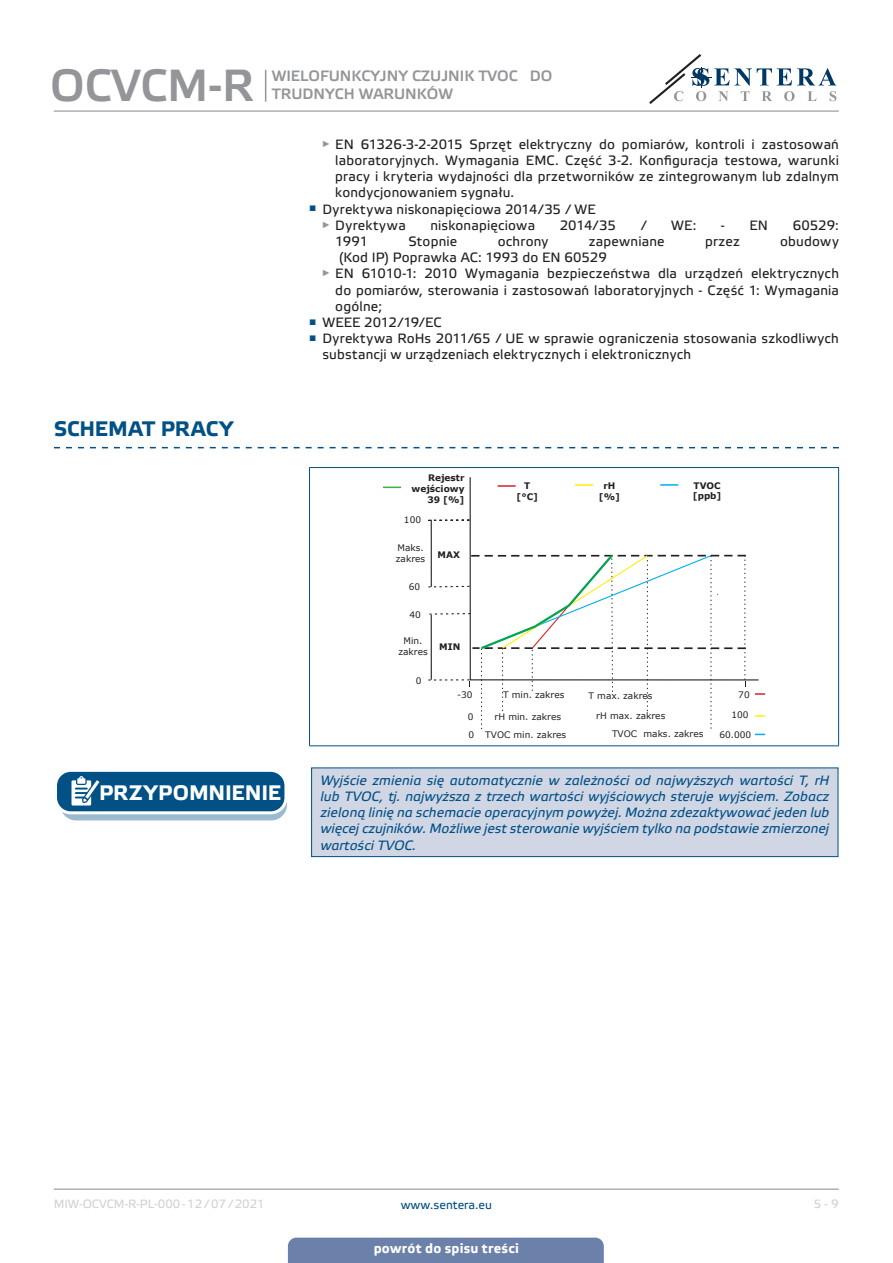
<style>
.page{position:relative;width:893px;height:1263px;background:#fff}
.page>*{position:absolute;margin:0;border:0;box-sizing:border-box;transform-origin:0 0}
.t1{font:45px "Etelka Medium Pro";color:#939598}
.t2{font:700 21px "Etelka Text Pro";letter-spacing:-.005em;color:#fff}
.t3{font:700 21px "Etelka Text Pro";color:#015186}
.t4{font:15px/18px "Etelka Medium Pro";color:#939598}
.t5{font:13.5px/16.2px "Etelka Text Pro";letter-spacing:.015em;color:#231f20;text-align:justify}
.attention{font:italic 13.5px/16.2px "Etelka Text Pro";color:#015186;text-align:justify}
.t6{font:700 13.5px "Etelka Text Pro";letter-spacing:.02em;color:#fff}
.t7{font:12px "Etelka Text Pro";color:#d1d2d4}
.t8{font:12px "Etelka Text Pro";color:#015186}
.Body_text{font:9px/10.8px "Verdana";color:#231f20}
.Body_text-2{font:700 9px/10.8px "Verdana";color:#231f20;text-align:center}
</style>
<div class="page">
<hr style="left:54px;top:111px;width:785px;height:1px;background:#939598">
<hr style="left:54px;top:1188px;width:785px;height:2px;background:#939598">
<svg style="left:649px;top:54px;width:187px;height:50px"></svg>
<div style="left:288px;top:1237px;width:316px;height:26px;background:#6c81aa"></div>
<hr style="left:265px;top:70px;width:1px;height:32px;background:#939598">
<svg style="left:54px;top:447px;width:785px;height:1px"></svg>
<hr style="left:309px;top:467px;width:530px;height:1px;background:#015186">
<hr style="left:309px;top:468px;width:1px;height:277px;background:#015186">
<hr style="left:838px;top:468px;width:1px;height:277px;background:#015186">
<hr style="left:309px;top:745px;width:530px;height:1px;background:#015186">
<svg style="left:428px;top:519px;width:318px;height:210px"></svg>
<svg style="left:383px;top:487px;width:18px;height:1px"></svg>
<svg style="left:498px;top:485px;width:18px;height:2px"></svg>
<svg style="left:575px;top:484px;width:18px;height:2px"></svg>
<svg style="left:755px;top:693px;width:10px;height:2px"></svg>
<svg style="left:755px;top:715px;width:10px;height:2px"></svg>
<svg style="left:660px;top:484px;width:18px;height:2px"></svg>
<div style="left:312px;top:768px;width:526px;height:88px;background:#d1d6e4"></div>
<div style="left:311px;top:767px;width:527px;height:90px;border:1px solid #015186"></div>
<div style="left:61px;top:777px;width:225px;height:43px;background:linear-gradient(to right,#9abacf,#9bbbcf);border-radius:15px"></div>
<div style="left:60px;top:777px;width:227px;height:43px;border:1px solid #015186;border-radius:15px"></div>
<div style="left:56px;top:770px;width:230px;height:43px;background:#015186;border-radius:15px"></div>
<div style="left:54px;top:769px;width:233px;height:45px;border:3px solid #fff;border-radius:15px"></div>
<svg style="left:71px;top:776px;width:34px;height:38px"></svg>
<h1 class="t1" style="left:50px;top:61px;width:205px">OCVCM-R</h1>
<p class="t4" style="left:272px;top:67px;width:282px">WIELOFUNKCYJNY CZUJNIK TVOC DO<br>TRUDNYCH WARUNKÓW</p>
<p class="t5" style="left:335px;top:137px;width:505px;text-indent:-13px"><sup>►</sup> EN 61326-3-2-2015 Sprzęt elektryczny do pomiarów, kontroli i zastosowań laboratoryjnych. Wymagania EMC. Część 3-2. Konfiguracja testowa, warunki pracy i kryteria wydajności dla przetworników ze zintegrowanym lub zdalnym kondycjonowaniem sygnału.</p>
<p class="t5" style="left:309px;top:202px;width:288px"><sup>■</sup> Dyrektywa niskonapięciowa 2014/35 / WE</p>
<p class="t5" style="left:322px;top:218px;width:85px"><sup>►</sup> Dyrektywa</p>
<p class="t5" style="left:430px;top:218px;width:106px">niskonapięciowa</p>
<p class="t5" style="left:560px;top:218px;width:58px">2014/35</p>
<p class="t5" style="left:640px;top:218px;width:8px">/</p>
<p class="t5" style="left:671px;top:218px;width:27px">WE:</p>
<p class="t5" style="left:721px;top:218px;width:49px">- EN</p>
<p class="t5" style="left:793px;top:218px;width:48px">60529:</p>
<p class="t5" style="left:335px;top:234px;width:34px">1991</p>
<p class="t5" style="left:409px;top:234px;width:50px">Stopnie</p>
<p class="t5" style="left:498px;top:234px;width:52px">ochrony</p>
<p class="t5" style="left:589px;top:234px;width:77px">zapewniane</p>
<p class="t5" style="left:705px;top:234px;width:36px">przez</p>
<p class="t5" style="left:780px;top:234px;width:60px">obudowy</p>
<p class="t5" style="left:339px;top:250px;width:269px">(Kod IP) Poprawka AC: 1993 do EN 60529</p>
<p class="t5" style="left:335px;top:266px;width:505px;text-indent:-13px"><sup>►</sup> EN 61010-1: 2010 Wymagania bezpieczeństwa dla urządzeń elektrycznych do pomiarów, sterowania i zastosowań laboratoryjnych - Część 1: Wymagania ogólne;</p>
<p class="t5" style="left:309px;top:315px;width:134px"><sup>■</sup> WEEE 2012/19/EC</p>
<p class="t5" style="left:322px;top:331px;width:518px;text-indent:-13px"><sup>■</sup> Dyrektywa RoHs 2011/65 / UE w sprawie ograniczenia stosowania szkodliwych substancji w urządzeniach elektrycznych i elektronicznych</p>
<p class="t3" style="left:54px;top:417px;width:181px">SCHEMAT PRACY</p>
<p class="t2" style="left:99px;top:781px;width:184px">PRZYPOMNIENIE</p>
<p class="Body_text-2" style="left:412px;top:472px;width:54px;text-align:right">Rejestr wejściowy<br>39 [%]</p>
<p class="Body_text" style="left:404px;top:514px;width:19px">100</p>
<p class="Body_text" style="left:396px;top:542px;width:31px">Maks. zakres</p>
<p class="Body_text" style="left:409px;top:581px;width:13px">60</p>
<p class="Body_text" style="left:409px;top:609px;width:13px">40</p>
<p class="Body_text" style="left:398px;top:635px;width:31px;text-align:center">Min. zakres</p>
<p class="Body_text" style="left:416px;top:675px;width:7px">0</p>
<p class="Body_text-2" style="left:438px;top:549px;width:24px">MAX</p>
<p class="Body_text-2" style="left:439px;top:642px;width:23px">MIN</p>
<p class="Body_text-2" style="left:517px;top:480px;width:23px">T [°C]</p>
<p class="Body_text-2" style="left:693px;top:480px;width:30px;text-align:left">TVOC [ppb]</p>
<p class="Body_text-2" style="left:599px;top:480px;width:23px">rH [%]</p>
<p class="Body_text" style="left:457px;top:689px;width:17px">-30</p>
<p class="Body_text" style="left:468px;top:711px;width:7px">0</p>
<p class="Body_text" style="left:469px;top:729px;width:7px">0</p>
<p class="Body_text" style="left:485px;top:729px;width:82px">TVOC min. zakres</p>
<p class="Body_text" style="left:612px;top:728px;width:93px">TVOC maks. zakres</p>
<p class="Body_text" style="left:503px;top:690px;width:63px">T min. zakres</p>
<p class="Body_text" style="left:589px;top:690px;width:66px">T max. zakres</p>
<p class="Body_text" style="left:596px;top:710px;width:71px">rH max. zakres</p>
<p class="Body_text" style="left:495px;top:711px;width:68px">rH min. zakres</p>
<p class="Body_text" style="left:738px;top:689px;width:13px">70</p>
<p class="Body_text" style="left:731px;top:710px;width:19px">100</p>
<p class="Body_text" style="left:719px;top:729px;width:33px">60.000</p>
<p class="attention" style="left:320px;top:773px;width:510px">Wyjście zmienia się automatycznie w zależności od najwyższych wartości T, rH lub TVOC, tj. najwyższa z trzech wartości wyjściowych steruje wyjściem. Zobacz zieloną linię na schemacie operacyjnym powyżej. Można zdezaktywować jeden lub więcej czujników. Możliwe jest sterowanie wyjściem tylko na podstawie zmierzonej wartości TVOC.</p>
<p class="t7" style="left:54px;top:1197px;width:212px">MIW-OCVCM-R-PL-000 - 12 / 07 / 2021</p>
<p class="t8" style="left:401px;top:1198px;width:93px">www.sentera.eu</p>
<p class="t7" style="left:814px;top:1197px;width:27px">5 - 9</p>
<p class="t6" style="left:374px;top:1240px;width:147px">powrót do spisu treści</p>
</div>
